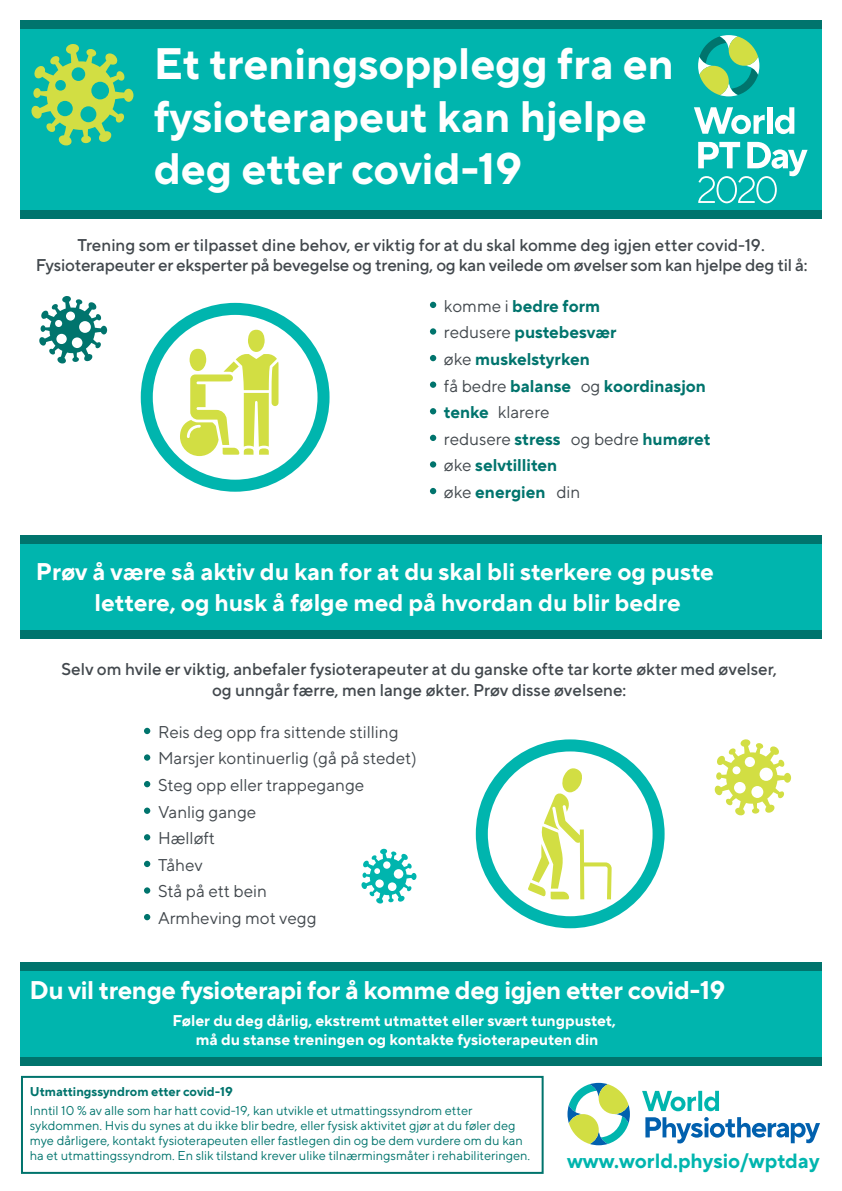
<style>
.page{position:relative;width:842px;height:1191px;background:#fff}
.page>*{position:absolute;margin:0;border:0;box-sizing:border-box;transform-origin:0 0}
.t1{font:700 43.8px/52.6px "TT Norms Pro";color:#fff}
.t2{font:700 25.5px "TT Norms Pro";letter-spacing:-.015em;color:#fff}
.t3{font:700 24px/31.1px "TT Norms Pro";color:#fff}
.t4{font:700 20.5px "TT Norms Pro";color:#00b5ae}
.t5{font:500 17px/20.4px "TT Norms Pro";color:#42484d;text-align:center}
.t6{font:700 17px/26.6px "TT Norms Pro";color:#00746d}
.t7{font:17px/26.6px "TT Norms Pro";color:#42484d}
.t8{font:700 15.6px/18.7px "TT Norms Pro";color:#fff;text-align:center}
.t9{font:12.7px/15.3px "TT Norms Pro";color:#00746d}
.t10{font:700 12.7px "TT Norms Pro";color:#00746d}
.s1{font-weight:400;color:#42484d}
</style>
<div class="page">
<div style="left:20px;top:970px;width:801px;height:87px;background:#00b5ae"></div>
<div style="left:20px;top:22px;width:802px;height:188px;background:#00b5ae"></div>
<div style="left:20px;top:544px;width:801px;height:87px;background:#00b5ae"></div>
<svg style="left:642px;top:1090px;width:54px;height:21px"></svg>
<svg style="left:698px;top:1090px;width:4px;height:21px"></svg>
<svg style="left:704px;top:1090px;width:15px;height:21px"></svg>
<svg style="left:645px;top:1117px;width:175px;height:26px"></svg>
<svg style="left:567px;top:1082px;width:63px;height:63px"></svg>
<div style="left:20px;top:535px;width:802px;height:9px;background:#00746d"></div>
<svg style="left:430px;top:302px;width:6px;height:6px"></svg>
<div style="left:430px;top:328px;width:6px;height:7px;background:#00746d;border-radius:50%"></div>
<svg style="left:430px;top:355px;width:6px;height:6px"></svg>
<div style="left:430px;top:381px;width:6px;height:7px;background:#00746d;border-radius:50%"></div>
<svg style="left:430px;top:408px;width:6px;height:6px"></svg>
<svg style="left:430px;top:435px;width:6px;height:6px"></svg>
<svg style="left:430px;top:461px;width:6px;height:6px"></svg>
<svg style="left:430px;top:488px;width:6px;height:6px"></svg>
<svg style="left:180px;top:330px;width:98px;height:126px"></svg>
<div style="left:141px;top:303px;width:189px;height:189px;border:12px solid #00b5ae;border-radius:50%"></div>
<svg style="left:144px;top:728px;width:6px;height:6px"></svg>
<svg style="left:144px;top:754px;width:6px;height:6px"></svg>
<svg style="left:144px;top:781px;width:6px;height:6px"></svg>
<div style="left:144px;top:807px;width:6px;height:7px;background:#00746d;border-radius:50%"></div>
<svg style="left:144px;top:834px;width:6px;height:6px"></svg>
<div style="left:144px;top:860px;width:6px;height:7px;background:#00746d;border-radius:50%"></div>
<svg style="left:144px;top:887px;width:6px;height:6px"></svg>
<svg style="left:144px;top:914px;width:6px;height:6px"></svg>
<div style="left:476px;top:739px;width:189px;height:189px;border:12px solid #00b5ae;border-radius:50%"></div>
<div style="left:20px;top:961px;width:801px;height:9px;background:#00746d"></div>
<div style="left:20px;top:630px;width:802px;height:9px;background:#00746d"></div>
<div style="left:21px;top:1075px;width:523px;height:98px;border:2px solid #00746d"></div>
<div style="left:20px;top:210px;width:802px;height:8px;background:#00746d"></div>
<svg style="left:39px;top:296px;width:68px;height:68px"></svg>
<svg style="left:714px;top:739px;width:77px;height:77px"></svg>
<svg style="left:361px;top:848px;width:55px;height:56px"></svg>
<div style="left:20px;top:1057px;width:801px;height:8px;background:#00746d"></div>
<div style="left:20px;top:20px;width:802px;height:8px;background:#00746d"></div>
<svg style="left:31px;top:44px;width:102px;height:102px"></svg>
<svg style="left:528px;top:768px;width:84px;height:132px"></svg>
<svg style="left:698px;top:35px;width:61px;height:61px"></svg>
<svg style="left:694px;top:107px;width:71px;height:27px"></svg>
<div style="left:768px;top:107px;width:5px;height:27px;background:#fff"></div>
<svg style="left:775px;top:107px;width:19px;height:27px"></svg>
<svg style="left:698px;top:142px;width:109px;height:61px"></svg>
<h1 class="t1" style="left:154px;top:34px;width:522px">Et treningsopplegg fra en fysioterapeut kan hjelpe deg etter covid-19</h1>
<h3 class="t5" style="left:36px;top:234px;width:773px">Trening som er tilpasset dine behov, er viktig for at du skal komme deg igjen etter covid-19.<br>Fysioterapeuter er eksperter på bevegelse og trening, og kan veilede om øvelser som kan hjelpe deg til å:</h3>
<h3 class="t6" style="left:444px;top:291px;width:268px"><span class="s1">komme i</span> bedre form<br><span class="s1">redusere</span> pustebesvær<br><span class="s1">øke</span> muskelstyrken<br><span class="s1">få bedre</span> balanse <span class="s1">og</span> koordinasjon tenke <span class="s1">klarere<br>redusere</span> stress <span class="s1">og bedre</span> humøret <span class="s1">øke</span> selvtilliten<br><span class="s1">øke</span> energien <span class="s1">din</span></h3>
<h3 class="t3" style="left:95px;top:554px;width:621px;text-indent:-59px">Prøv å være så aktiv du kan for at du skal bli sterkere og puste lettere, og husk å følge med på hvordan du blir bedre</h3>
<h3 class="t5" style="left:62px;top:658px;width:717px">Selv om hvile er viktig, anbefaler fysioterapeuter at du ganske ofte tar korte økter med øvelser, og unngår færre, men lange økter. Prøv disse øvelsene:</h3>
<h3 class="t7" style="left:158px;top:718px;width:260px">Reis deg opp fra sittende stilling<br>Marsjer kontinuerlig (gå på stedet)<br>Steg opp eller trappegange<br>Vanlig gange<br>Hælløft<br>Tåhev<br>Stå på ett bein<br>Armheving mot vegg</h3>
<h2 class="t2" style="left:29px;top:971px;width:697px">Du vil trenge fysioterapi for å komme deg igjen etter covid-19</h2>
<p class="t8" style="left:173px;top:1010px;width:445px">Føler du deg dårlig, ekstremt utmattet eller svært tungpustet, må du stanse treningen og kontakte fysioterapeuten din</p>
<p class="t10" style="left:30px;top:1082px;width:205px">Utmattingssyndrom etter covid-19</p>
<p class="t9" style="left:30px;top:1102px;width:502px">Inntil 10 % av alle som har hatt covid-19, kan utvikle et utmattingssyndrom etter sykdommen. Hvis du synes at du ikke blir bedre, eller fysisk aktivitet gjør at du føler deg mye dårligere, kontakt fysioterapeuten eller fastlegen din og be dem vurdere om du kan ha et utmattingssyndrom. En slik tilstand krever ulike tilnærmingsmåter i rehabiliteringen.</p>
<h3 class="t4" style="left:567px;top:1145px;width:254px">www.world.physio/wptday</h3>
</div>
